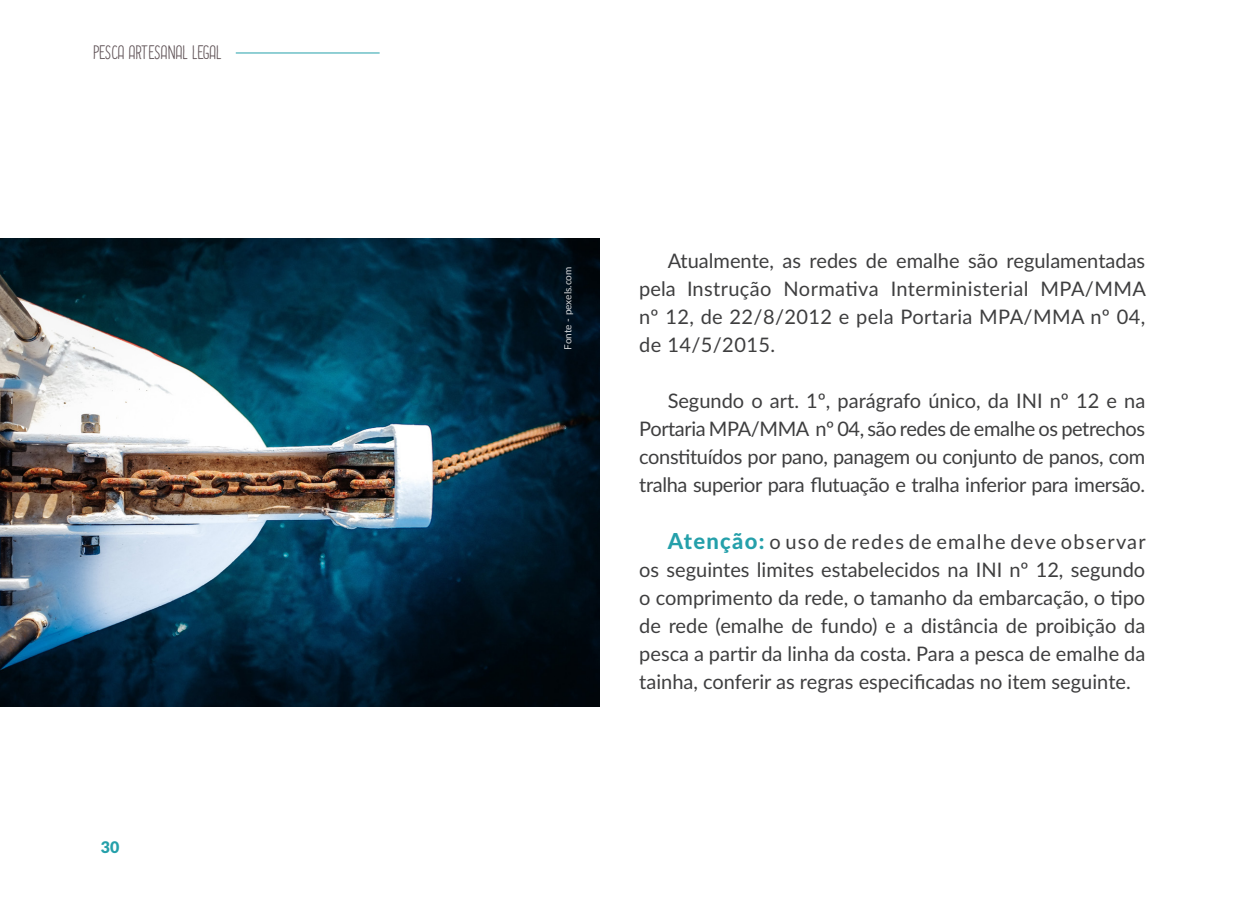
<style>
.page{position:relative;width:1248px;height:908px;background:#fff}
.page>*{position:absolute;margin:0;border:0;box-sizing:border-box;transform-origin:0 0}
.Texto_Geral{font:20px/28px "Lato";color:#3e3e3f;text-align:justify}
.t1{font:18px "Always Together";letter-spacing:.015em;color:#5c4f53}
.t2{font:900 16px "Lato";color:#25a0aa}
.t3{font:500 10px "Lato";color:#fff}
.s1{font-weight:800;font-size:22px;color:#25a0aa}
</style>
<div class="page">
<hr style="left:236px;top:52px;width:143px;height:1px;background:#25a0aa">
<img style="left:0;top:238px;width:600px;height:468px">
<p class="t1" style="left:93px;top:38px;width:129px">PESCA ARTESANAL LEGAL</p>
<p class="t2" style="left:101px;top:834px;width:20px">30</p>
<p class="t3" style="left:560px;top:349px;width:84px;rotate:-90deg">Fonte - pexels.com</p>
<p class="Texto_Geral" style="left:639px;top:246px;width:508px;text-indent:28px">Atualmente, as redes de emalhe são regulamentadas pela Instrução Normativa Interministerial MPA/MMA nº 12, de 22/8/2012 e pela Portaria MPA/MMA nº 04, de 14/5/2015.</p>
<p class="Texto_Geral" style="left:639px;top:386px;width:507px;text-indent:28px">Segundo o art. 1º, parágrafo único, da INI nº 12 e na Portaria MPA/MMA nº 04, são redes de emalhe os petrechos constituídos por pano, panagem ou conjunto de panos, com tralha superior para flutuação e tralha inferior para imersão.</p>
<p class="Texto_Geral" style="left:639px;top:526px;width:508px;text-indent:28px"><span class="s1">Atenção:</span> o uso de redes de emalhe deve observar os seguintes limites estabelecidos na INI nº 12, segundo o comprimento da rede, o tamanho da embarcação, o tipo de rede (emalhe de fundo) e a distância de proibição da pesca a partir da linha da costa. Para a pesca de emalhe da tainha, conferir as regras especificadas no item seguinte.</p>
</div>
